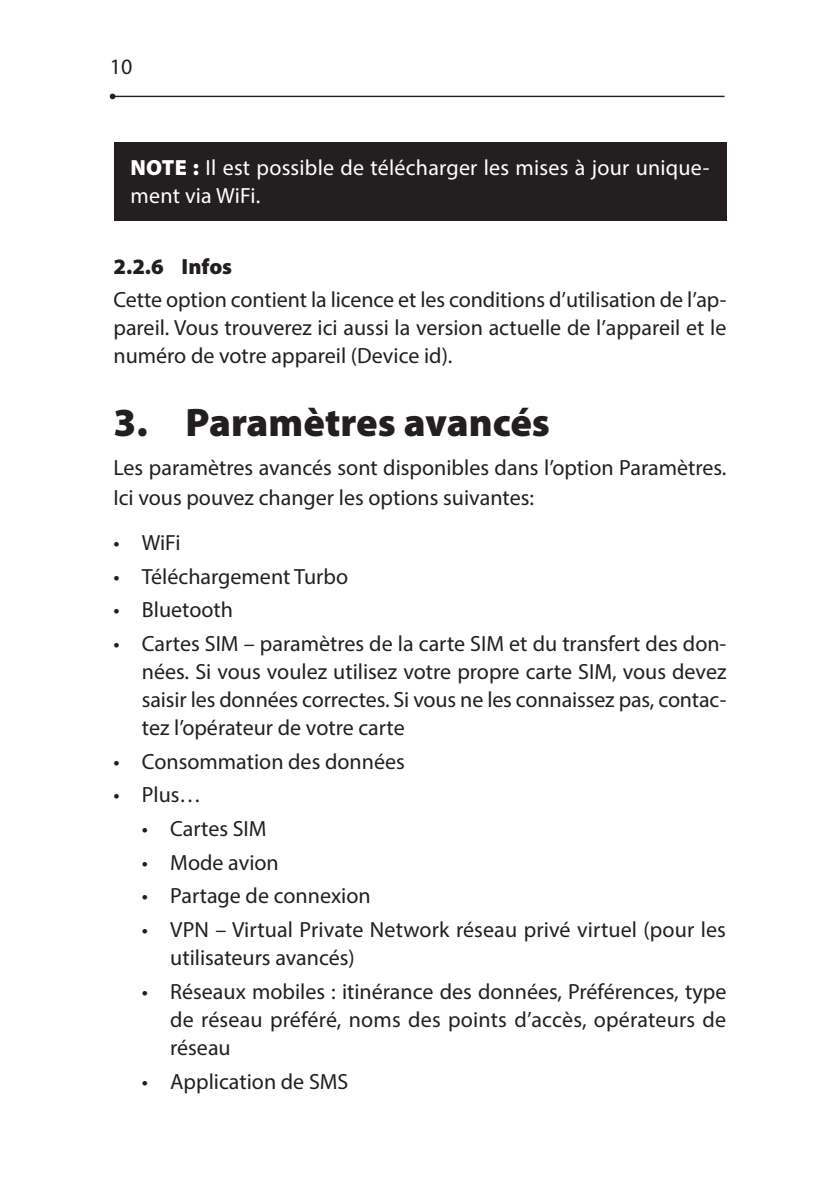
<style>
.page{position:relative;width:840px;height:1191px;background:#fff}
.page>*{position:absolute;margin:0;border:0;box-sizing:border-box;transform-origin:0 0}
.t1{font:900 40px "Myriad Pro";color:#231f20}
.t2{font:22px/28px "Myriad Pro";color:#231f20;text-align:justify}
.t3{font:22px/28px "Myriad Pro";letter-spacing:.01em;color:#fff}
.t4{font:900 22px "Myriad Pro";color:#231f20}
.s1{font-weight:900}
</style>
<div class="page">
<hr style="left:112px;top:96px;width:612px;height:1px;background:#231f20">
<svg style="left:110px;top:94px;width:5px;height:5px"></svg>
<div style="left:113px;top:142px;width:613px;height:78px;background:#231f20"></div>
<p class="t2" style="left:110px;top:52px;width:24px">10</p>
<p class="t3" style="left:130px;top:154px;width:580px"><span class="s1">NOTE :</span> Il est possible de télécharger les mises à jour unique&shy;ment via WiFi.</p>
<p class="t4" style="left:113px;top:251px;width:120px">2.2.6 Infos</p>
<p class="t2" style="left:113px;top:285px;width:614px">Cette option contient la licence et les conditions d’utilisation de l’ap&shy;pareil. Vous trouverez ici aussi la version actuelle de l’appareil et le numéro de votre appareil (Device id).</p>
<h1 class="t1" style="left:113px;top:395px;width:438px">3. Paramètres avancés</h1>
<p class="t2" style="left:113px;top:452px;width:614px;line-height:30px">Les paramètres avancés sont disponibles dans l’option Paramètres.<br>Ici vous pouvez changer les options suivantes:</p>
<p class="t2" style="left:113px;top:528px;width:69px">• WiFi</p>
<p class="t2" style="left:113px;top:562px;width:236px">• Téléchargement Turbo</p>
<p class="t2" style="left:113px;top:595px;width:121px">• Bluetooth</p>
<p class="t2" style="left:142px;top:629px;width:585px;text-indent:-28px">• Cartes SIM – paramètres de la carte SIM et du transfert des don&shy;nées. Si vous voulez utilisez votre propre carte SIM, vous devez saisir les données correctes. Si vous ne les connaissez pas, contac&shy;tez l’opérateur de votre carte</p>
<p class="t2" style="left:113px;top:747px;width:292px">• Consommation des données</p>
<p class="t2" style="left:113px;top:780px;width:89px">• Plus…</p>
<p class="t2" style="left:142px;top:814px;width:126px">• Cartes SIM</p>
<p class="t2" style="left:142px;top:848px;width:138px">• Mode avion</p>
<p class="t2" style="left:142px;top:881px;width:230px">• Partage de connexion</p>
<p class="t2" style="left:170px;top:915px;width:557px;text-indent:-28px">• VPN – Virtual Private Network réseau privé virtuel (pour les utilisateurs avancés)</p>
<p class="t2" style="left:170px;top:977px;width:557px;text-indent:-28px">• Réseaux mobiles : itinérance des données, Préférences, type de réseau préféré, noms des points d’accès, opérateurs de réseau</p>
<p class="t2" style="left:142px;top:1066px;width:208px">• Application de SMS</p>
</div>
